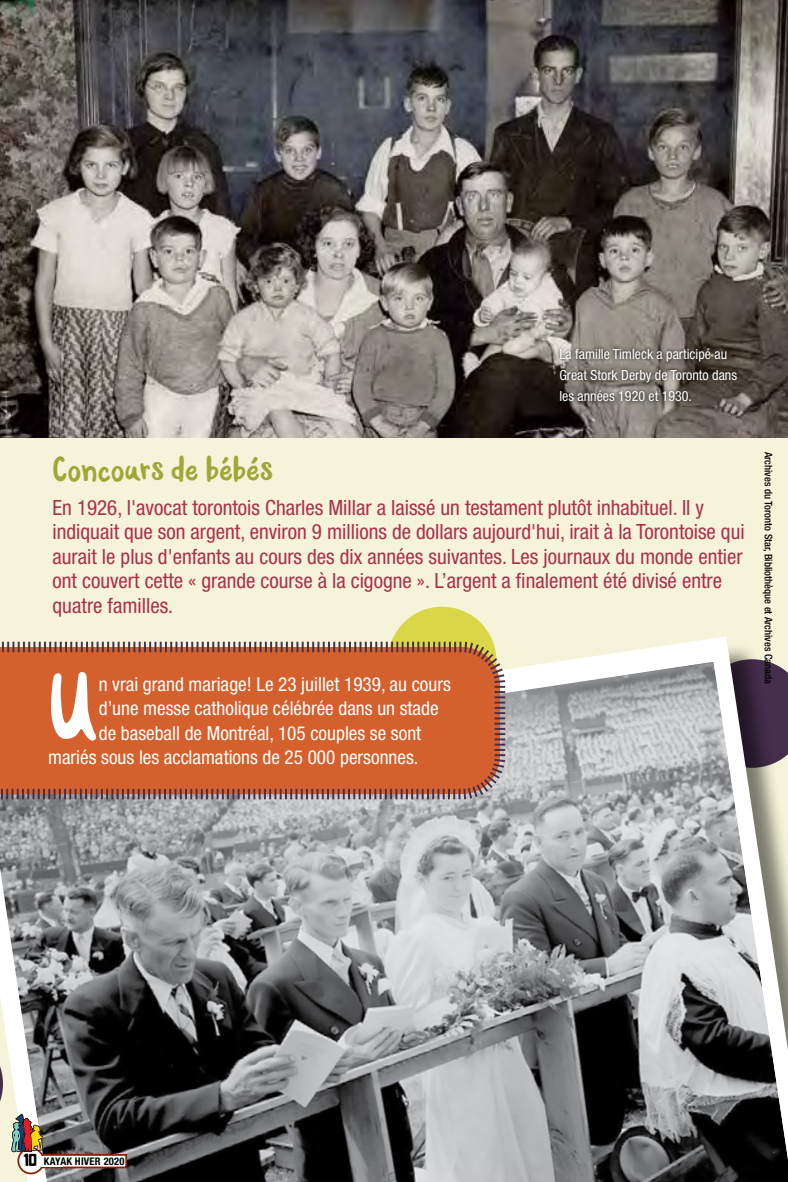
<style>
.page{position:relative;width:788px;height:1182px;background:#fff}
.page>*{position:absolute;margin:0;border:0;box-sizing:border-box;transform-origin:0 0}
.t1{font:91.7px "Waliroo";color:#fff}
.t2{font:35px "Waliroo";color:#9fa738}
.t3{font:condensed 21px/24.5px "Helvetica Neue LT Std";color:#ac304d}
.t4{font:condensed 19.25px "Helvetica Neue LT Std";color:#fff}
.t5{font:condensed 14px/21px "Helvetica Neue LT Std";color:#fff}
.t6{font:500 condensed 10.5px "Helvetica Neue LT Std";color:#000}
.t7{font:700 condensed 10.5px "Helvetica Neue LT Std";letter-spacing:.02em;color:#000}
.s1{font-family:"Atrofobia";font-weight:400;font-stretch:normal;font-size:15.75px}
</style>
<div class="page">
<div style="left:0;top:0;width:788px;height:1181px;background:#f5f4da"></div>
<div style="left:388px;top:606px;width:108px;height:109px;background:#d9d747;border-radius:50%"></div>
<svg style="left:0;top:627px;width:788px;height:554px;background:#8e8f8f"></svg>
<svg style="left:0;top:639px;width:507px;height:162px;background:#cb673a"></svg>
<img style="left:0;top:0;width:788px;height:437px">
<div style="left:556px;top:345px;width:184px;height:60px;background:#000;opacity:.9"></div>
<svg style="left:18px;top:1147px;width:26px;height:26px"></svg>
<div style="left:17px;top:1147px;width:27px;height:27px;border:2px solid #8c1e04;border-radius:50%"></div>
<svg style="left:11px;top:1113px;width:117px;height:55px;background:#7b716b"></svg>
<div style="left:28px;top:1155px;width:35px;height:11px;background:#fff"></div>
<p class="t5" style="left:559px;top:344px;width:179px">La famille Timleck a participé au<br>Great Stork Derby de Toronto dans les années 1920 et 1930.</p>
<h2 class="t2" style="left:53px;top:454px;width:222px">Concours de bebes</h2>
<p class="t3" style="left:53px;top:495px;width:693px">En 1926, l'avocat torontois Charles Millar a laissé un testament plutôt inhabituel. Il y indiquait que son argent, environ 9 millions de dollars aujourd'hui, irait à la Torontoise qui aurait le plus d'enfants au cours des dix années suivantes. Les journaux du monde entier ont couvert cette « grande course à la cigogne ». L’argent a finalement été divisé entre quatre familles.</p>
<h1 class="t1" style="left:48px;top:665px;width:50px">U</h1>
<p class="t4" style="left:99px;top:672px;width:353px">n vrai grand mariage! Le 23 juillet 1939, au cours</p>
<p class="t4" style="left:99px;top:697px;width:341px">d’une messe catholique célébrée dans un stade</p>
<p class="t4" style="left:99px;top:721px;width:324px">de baseball de Montréal, 105 couples se sont</p>
<p class="t4" style="left:48px;top:746px;width:372px">mariés sous les acclamations de 25 000 personnes.</p>
<p class="t6" style="left:774px;top:451px;width:233px;rotate:90deg">Archives du Toronto Star, Bibliothèque et Archives Canada</p>
<p class="t7" style="left:24px;top:1154px;width:102px"><span class="s1">10</span> KAYAK HIVER 2020</p>
</div>
